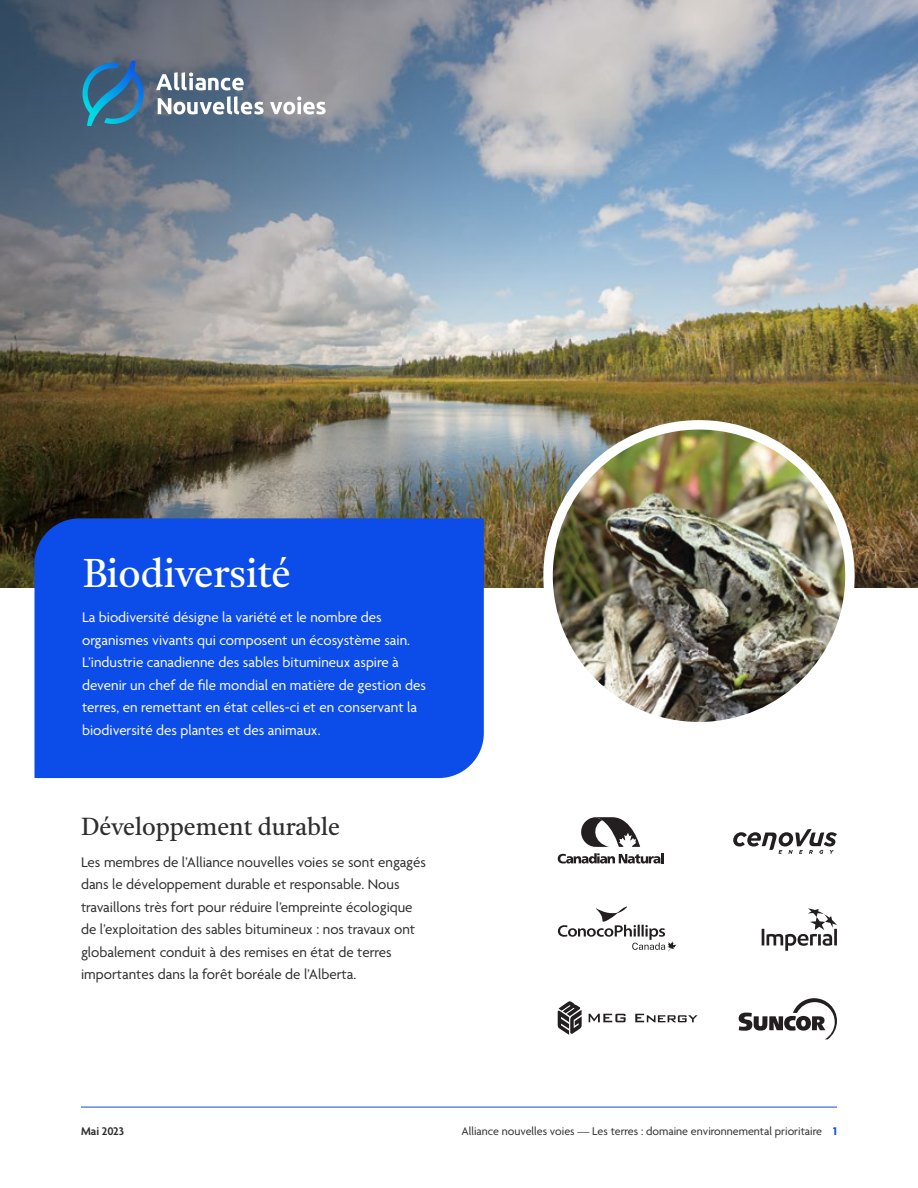
<style>
.page{position:relative;width:918px;height:1188px;background:#fff}
.page>*{position:absolute;margin:0;border:0;box-sizing:border-box;transform-origin:0 0}
.t1{font:39px "Tiro Tamil";color:#fff}
.t2{font:24px "Tiro Tamil";color:#2e2e2f}
.t3{font:15px/22.5px "Agenda";color:#2e2e2f}
.t4{font:15px/22.5px "Agenda";color:#fff}
.t5{font:12px "Agenda";color:#2e2e2f}
.t6{font:600 12px "Agenda";color:#2e2e2f}
.s1{font-weight:700;color:#0c4ce9}
</style>
<div class="page">
<img style="left:0;top:0;width:918px;height:588px">
<hr style="left:81px;top:1107px;width:756px;height:1px;background:#0c4ce9">
<div style="left:34px;top:518px;width:450px;height:260px;background:#0c4ce9"></div>
<img style="left:545px;top:427px;width:308px;height:294px">
<div style="left:543px;top:420px;width:312px;height:311px;border:9px solid #fff;border-radius:50%"></div>
<svg style="left:739px;top:998px;width:98px;height:41px"></svg>
<svg style="left:558px;top:1001px;width:24px;height:34px"></svg>
<svg style="left:589px;top:1014px;width:37px;height:8px"></svg>
<svg style="left:635px;top:1014px;width:63px;height:8px"></svg>
<svg style="left:762px;top:908px;width:75px;height:43px"></svg>
<svg style="left:733px;top:829px;width:104px;height:25px"></svg>
<svg style="left:558px;top:853px;width:105px;height:11px"></svg>
<svg style="left:581px;top:817px;width:59px;height:30px"></svg>
<svg style="left:558px;top:907px;width:119px;height:44px"></svg>
<svg style="left:82px;top:61px;width:62px;height:65px;background:#327197"></svg>
<svg style="left:156px;top:72px;width:88px;height:18px"></svg>
<svg style="left:158px;top:96px;width:106px;height:18px"></svg>
<svg style="left:270px;top:97px;width:56px;height:17px"></svg>
<h1 class="t1" style="left:82px;top:544px;width:210px">Biodiversité</h1>
<p class="t4" style="left:82px;top:607px;width:345px">La biodiversité désigne la variété et le nombre des organismes vivants qui composent un écosystème sain.<br>L’industrie canadienne des sables bitumineux aspire à devenir un chef de file mondial en matière de gestion des terres, en remettant en état celles-ci et en conservant la biodiversité des plantes et des animaux.</p>
<h2 class="t2" style="left:81px;top:809px;width:261px">Développement durable</h2>
<p class="t3" style="left:81px;top:852px;width:347px">Les membres de l’Alliance nouvelles voies se sont engagés dans le développement durable et responsable. Nous travaillons très fort pour réduire l’empreinte écologique de l’exploitation des sables bitumineux : nos travaux ont globalement conduit à des remises en état de terres importantes dans la forêt boréale de l’Alberta.</p>
<p class="t6" style="left:81px;top:1125px;width:45px">Mai 2023</p>
<p class="t5" style="left:462px;top:1125px;width:377px">Alliance nouvelles voies — Les terres : domaine environnemental prioritaire <span class="s1">1</span></p>
</div>
